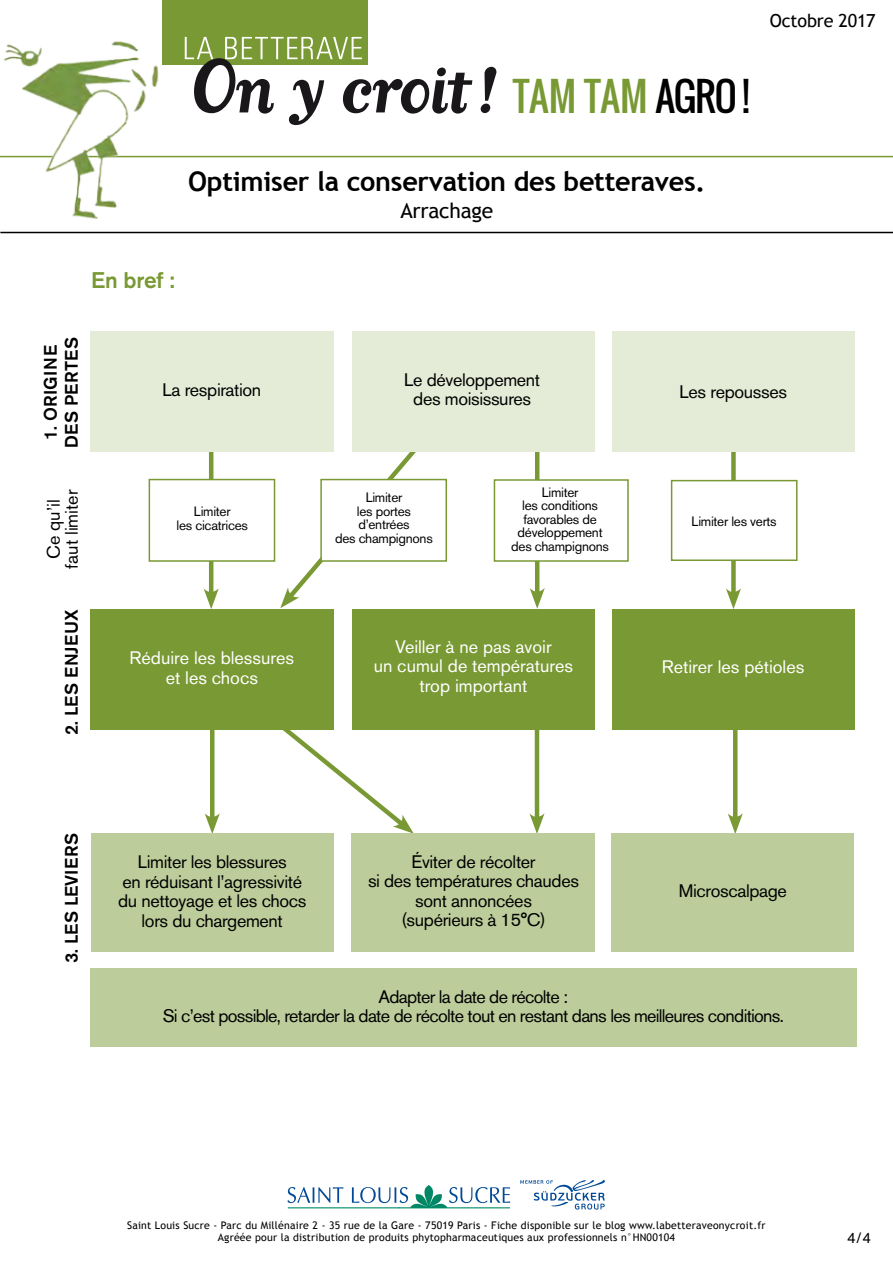
<style>
.page{position:relative;width:893px;height:1263px;background:#fff}
.page>*{position:absolute;margin:0;border:0;box-sizing:border-box;transform-origin:0 0}
.t1{font:38.4px "Oswald";letter-spacing:-.015em;color:#799934}
.t2{font:700 27px "Trebuchet MS";letter-spacing:-.01em;color:#000}
.t3{font:500 22.5px "Akzidenz Grotesk BE";letter-spacing:-.01em;color:#799934}
.t4{font:21px "Trebuchet MS";letter-spacing:-.01em;color:#000}
.t5{font:18px/19.5px "Akzidenz Grotesk BE";letter-spacing:-.02em;color:#000;text-align:center}
.t6{font:18px/19.5px "Akzidenz Grotesk BE";letter-spacing:-.04em;color:#000;text-align:center}
.t7{font:18px/19.5px "Akzidenz Grotesk BE";color:#fff;text-align:center}
.t8{font:500 18px/21px "Akzidenz Grotesk BE";letter-spacing:.03em;color:#000;text-align:center}
.t9{font:18px/18px "Akzidenz Grotesk BE";color:#000;text-align:center}
.t10{font:500 18px "Akzidenz Grotesk BE";letter-spacing:.01em;color:#000}
.t11{font:18px "Trebuchet MS";letter-spacing:-.01em;color:#000}
.t12{font:15px "Akzidenz Grotesk BE";color:#000}
.t13{font:13.5px/13.5px "Akzidenz Grotesk BE";letter-spacing:-.02em;color:#000;text-align:center}
.t14{font:10.5px/12px "Trebuchet MS";letter-spacing:.02em;color:#000;text-align:center}
.s1{color:#000}
</style>
<div class="page">
<div style="left:731px;top:422px;width:5px;height:175px;background:#799934"></div>
<svg style="left:726px;top:588px;width:15px;height:21px"></svg>
<svg style="left:280px;top:406px;width:167px;height:202px"></svg>
<hr style="left:209px;top:422px;width:4px;height:175px;background:#799934">
<svg style="left:204px;top:588px;width:15px;height:21px"></svg>
<hr style="left:210px;top:656px;width:4px;height:165px;background:#799934">
<svg style="left:205px;top:813px;width:15px;height:21px"></svg>
<hr style="left:535px;top:656px;width:4px;height:165px;background:#799934">
<svg style="left:529px;top:813px;width:16px;height:20px"></svg>
<hr style="left:733px;top:656px;width:4px;height:165px;background:#799934">
<svg style="left:728px;top:813px;width:15px;height:20px"></svg>
<svg style="left:273px;top:718px;width:141px;height:116px"></svg>
<hr style="left:535px;top:421px;width:4px;height:175px;background:#799934">
<svg style="left:530px;top:588px;width:15px;height:21px"></svg>
<div style="left:494px;top:479px;width:135px;height:83px;background:#fff;border:2px solid #799934"></div>
<div style="left:352px;top:331px;width:243px;height:121px;background:#e4ebd6"></div>
<div style="left:612px;top:331px;width:243px;height:121px;background:#e4ebd6"></div>
<div style="left:611px;top:833px;width:243px;height:118px;background:#bccc9a"></div>
<div style="left:90px;top:968px;width:767px;height:79px;background:#bccc9a"></div>
<hr style="left:77px;top:156px;width:816px;height:1px;background:#799934">
<div style="left:162px;top:0;width:206px;height:65px;background:#799934"></div>
<svg style="left:185px;top:37px;width:311px;height:88px"></svg>
<img style="left:0;top:41px;width:180px;height:193px">
<svg style="left:520px;top:1180px;width:85px;height:29px"></svg>
<svg style="left:288px;top:1185px;width:222px;height:23px"></svg>
<hr style="left:0;top:232px;width:893px;height:1px;background:#000">
<div style="left:352px;top:609px;width:243px;height:120px;background:#799934"></div>
<div style="left:612px;top:609px;width:243px;height:120px;background:#799934"></div>
<div style="left:352px;top:833px;width:243px;height:118px;background:#bccc9a"></div>
<div style="left:149px;top:479px;width:126px;height:83px;background:#fff;border:2px solid #799934"></div>
<div style="left:90px;top:331px;width:243px;height:121px;background:#e4ebd6"></div>
<div style="left:671px;top:480px;width:126px;height:81px;background:#fff;border:2px solid #799934"></div>
<div style="left:320px;top:479px;width:127px;height:83px;background:#fff;border:2px solid #799934"></div>
<div style="left:90px;top:609px;width:243px;height:120px;background:#799934"></div>
<div style="left:91px;top:834px;width:242px;height:118px;background:#bccc9a"></div>
<h1 class="t1" style="left:513px;top:67px;width:238px">TAM TAM <span class="s1">AGRO !</span></h1>
<p class="t11" style="left:770px;top:10px;width:107px">Octobre 2017</p>
<h2 class="t2" style="left:188px;top:165px;width:519px">Optimiser la conservation des betteraves.</h2>
<p class="t4" style="left:400px;top:198px;width:94px">Arrachage</p>
<p class="t3" style="left:91px;top:266px;width:85px">En bref :</p>
<p class="t8" style="left:40px;top:448px;width:113px;rotate:-90deg">1. ORIGINE<br>DES PERTES</p>
<p class="t9" style="left:45px;top:568px;width:80px;rotate:-90deg">Ce qu’il faut limiter</p>
<p class="t8" style="left:61px;top:735px;width:127px;rotate:-90deg">2. LES ENJEUX</p>
<p class="t5" style="left:162px;top:380px;width:100px">La respiration</p>
<p class="t13" style="left:176px;top:505px;width:73px">Limiter<br>les cicatrices</p>
<p class="t7" style="left:130px;top:648px;width:166px">Réduire les blessures et les chocs</p>
<p class="t5" style="left:404px;top:370px;width:137px">Le développement des moisissures</p>
<p class="t13" style="left:335px;top:491px;width:99px">Limiter<br>les portes d’entrées<br>des champignons</p>
<p class="t13" style="left:511px;top:485px;width:99px">Limiter<br>les conditions favorables de développement des champignons</p>
<p class="t7" style="left:374px;top:637px;width:201px">Veiller à ne pas avoir<br>un cumul de températures trop important</p>
<p class="t5" style="left:680px;top:381px;width:109px">Les repousses</p>
<p class="t13" style="left:692px;top:514px;width:87px">Limiter les verts</p>
<p class="t7" style="left:662px;top:657px;width:144px">Retirer les pétioles</p>
<p class="t10" style="left:61px;top:963px;width:131px;rotate:-90deg">3. LES LEVIERS</p>
<p class="t5" style="left:118px;top:852px;width:190px">Limiter les blessures<br>en réduisant l’agressivité du nettoyage et les chocs lors du chargement</p>
<p class="t5" style="left:368px;top:852px;width:213px">Éviter de récolter<br>si des températures chaudes sont annoncées<br>(supérieurs à 15°C)</p>
<p class="t5" style="left:679px;top:881px;width:110px">Microscalpage</p>
<p class="t6" style="left:163px;top:987px;width:623px">Adapter la date de récolte :<br>Si c’est possible, retarder la date de récolte tout en restant dans les meilleures conditions.</p>
<p class="t14" style="left:127px;top:1219px;width:640px">Saint Louis Sucre - Parc du Millénaire 2 - 35 rue de la Gare - 75019 Paris - Fiche disponible sur le blog www.labetteraveonycroit.fr<br>Agréée pour la distribution de produits phytopharmaceutiques aux professionnels n°HN00104</p>
<p class="t12" style="left:847px;top:1228px;width:25px">4/4</p>
</div>
